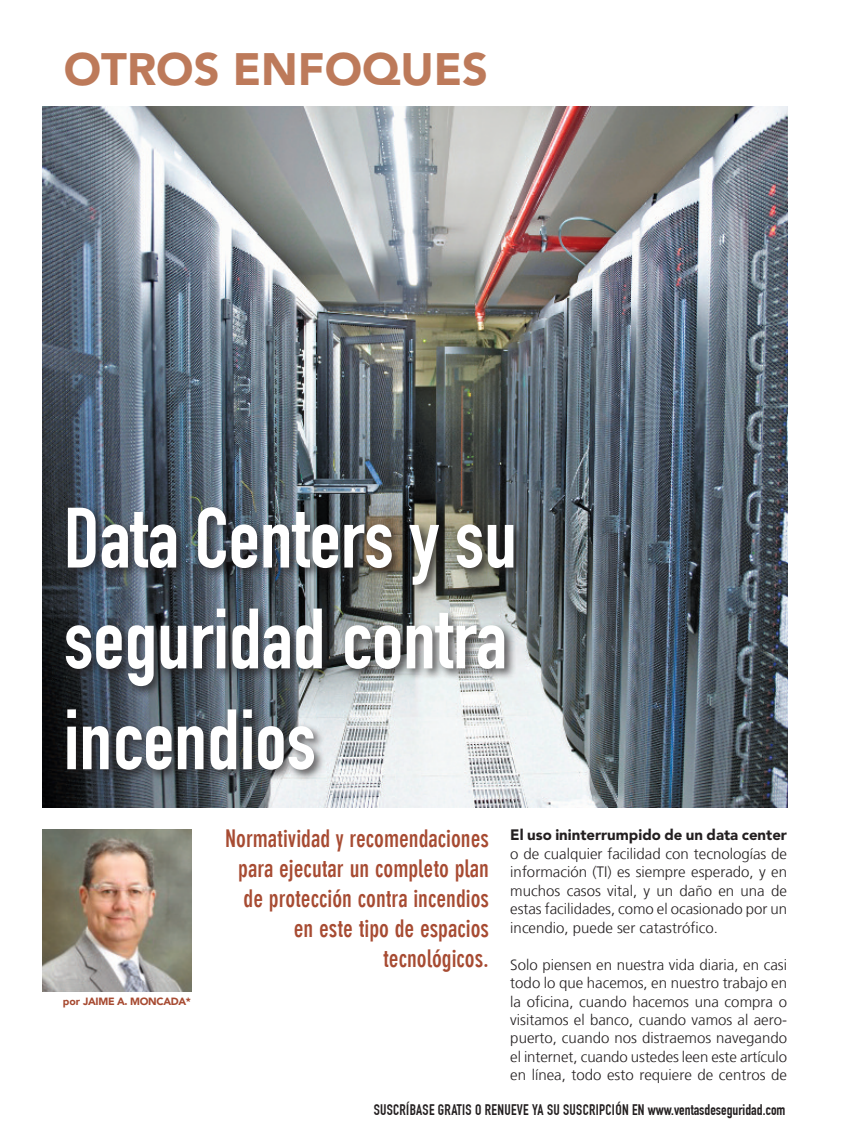
<style>
.page{position:relative;width:851px;height:1148px;background:#fff}
.page>*{position:absolute;margin:0;border:0;box-sizing:border-box;transform-origin:0 0}
.t1{font:84px/100.8px "DIN Engschrift Std";color:#fff;text-align:justify}
.t2{font:900 45px "Avenir LT Std";color:#bd7a5a}
.t3{font:700 condensed 24px/30px "DIN Neuzeit Grotesk Std";color:#a74b32;text-align:right}
.t4{font:300 15px/18.5px "Frutiger LT";color:#231f20;text-align:justify}
.t5{font:15px "DIN Engschrift Std";letter-spacing:.02em;color:#231f20}
.t6{font:900 15px "Avenir LT Std";color:#231f20}
.t7{font:900 10.5px "Avenir LT";letter-spacing:-.03em;color:#a74b32}
</style>
<div class="page">
<img style="left:42px;top:106px;width:745px;height:701px">
<div style="left:62px;top:503px;width:463px;height:279px;background:#231f20;opacity:.75"></div>
<img style="left:42px;top:829px;width:149px;height:162px">
<h2 class="t2" style="left:64px;top:51px;width:426px">OTROS ENFOQUES</h2>
<h1 class="t1" style="left:64px;top:499px;width:454px">Data Centers y su seguridad contra incendios</h1>
<p class="t7" style="left:63px;top:995px;width:130px">por JAIME A. MONCADA*</p>
<h3 class="t3" style="left:225px;top:826px;width:265px">Normatividad y recomendaciones para ejecutar un completo plan de protecciÛn contra incendios en este tipo de espacios tecnolÛgicos.</h3>
<p class="t6" style="left:510px;top:829px;width:278px">El uso ininterrumpido de un data center</p>
<p class="t4" style="left:510px;top:844px;width:278px">o de cualquier facilidad con tecnologías de información (TI) es siempre esperado, y en muchos casos vital, y un daño en una de estas facilidades, como el ocasionado por un incendio, puede ser catastrófico.</p>
<p class="t4" style="left:510px;top:955px;width:278px">Solo piensen en nuestra vida diaria, en casi todo lo que hacemos, en nuestro trabajo en la oficina, cuando hacemos una compra o visitamos el banco, cuando vamos al aero&shy;puerto, cuando nos distraemos navegando el internet, cuando ustedes leen este artículo en línea, todo esto requiere de centros de</p>
<p class="t5" style="left:374px;top:1104px;width:413px">SUSCRÍBASE GRATIS O RENUEVE YA SU SUSCRIPCIÓN EN www.ventasdeseguridad.com</p>
</div>
